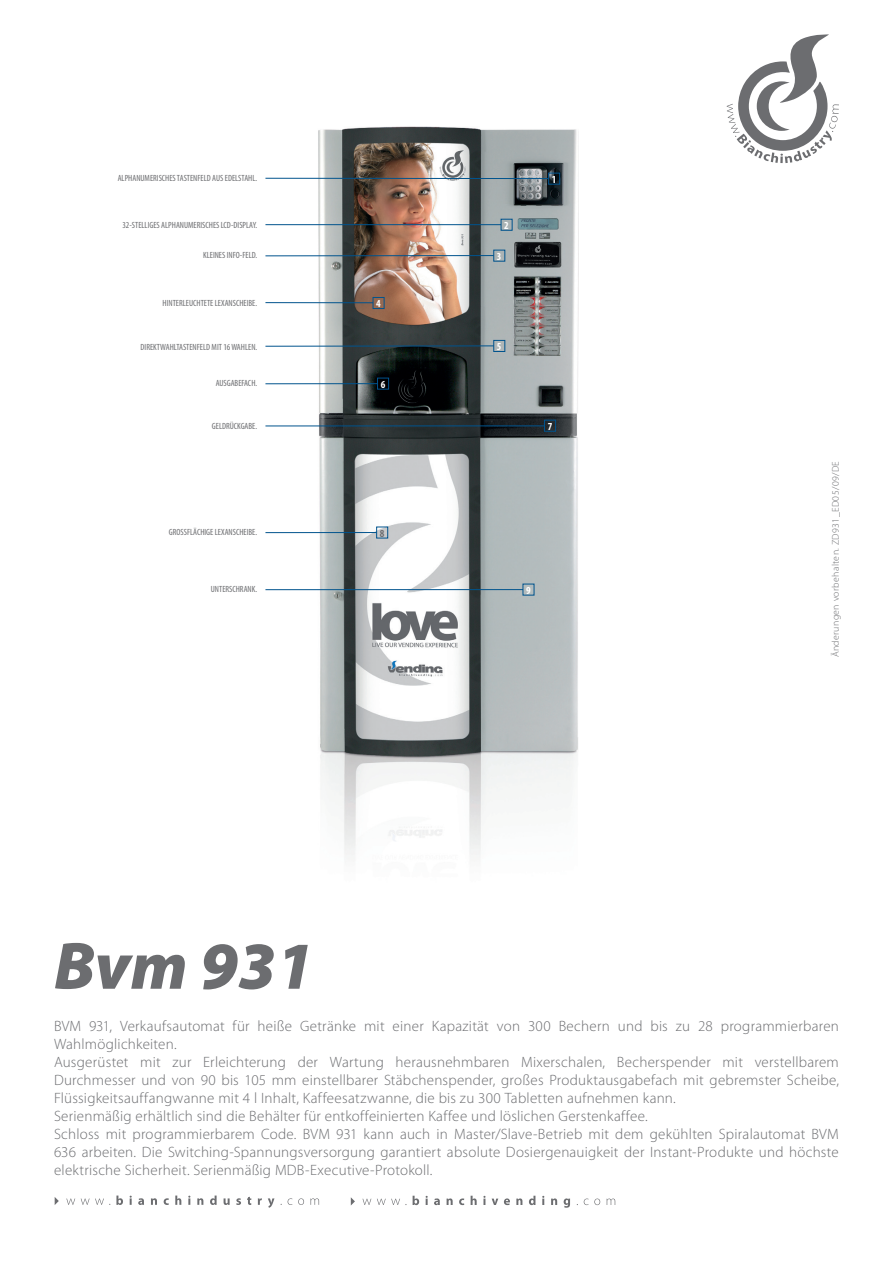
<style>
.page{position:relative;width:893px;height:1263px;background:#fff}
.page>*{position:absolute;margin:0;border:0;box-sizing:border-box;transform-origin:0 0}
.t1{font:italic 900 67.5px "Myriad Pro";color:#6c6d70}
.t2{font:300 15px/18px "Myriad Pro";letter-spacing:.015em;color:#6c6d70}
.t3{font:700 condensed 10.8px "Myriad Pro";color:#fff}
.t4{font:700 condensed 10.8px "Myriad Pro";color:#6c6d70}
.t5{font:300 9.75px "Myriad Pro";letter-spacing:.04em;color:#6c6d70}
.t6{font:condensed 9px "Myriad Pro";color:#6c6d70}
</style>
<div class="page">
<svg style="left:66px;top:1198px;width:9px;height:7px"></svg>
<svg style="left:81px;top:1198px;width:29px;height:7px"></svg>
<svg style="left:116px;top:1195px;width:7px;height:10px"></svg>
<svg style="left:130px;top:1196px;width:2px;height:9px"></svg>
<svg style="left:138px;top:1198px;width:6px;height:7px"></svg>
<svg style="left:151px;top:1198px;width:6px;height:7px"></svg>
<svg style="left:164px;top:1198px;width:5px;height:7px"></svg>
<svg style="left:175px;top:1195px;width:6px;height:10px"></svg>
<svg style="left:188px;top:1196px;width:2px;height:9px"></svg>
<svg style="left:197px;top:1198px;width:6px;height:7px"></svg>
<svg style="left:210px;top:1195px;width:7px;height:10px"></svg>
<svg style="left:224px;top:1198px;width:6px;height:7px"></svg>
<svg style="left:236px;top:1198px;width:5px;height:7px"></svg>
<svg style="left:247px;top:1197px;width:4px;height:8px"></svg>
<svg style="left:258px;top:1198px;width:4px;height:7px"></svg>
<svg style="left:268px;top:1198px;width:6px;height:10px"></svg>
<svg style="left:288px;top:1198px;width:4px;height:7px"></svg>
<svg style="left:298px;top:1198px;width:6px;height:7px"></svg>
<svg style="left:310px;top:1198px;width:9px;height:7px"></svg>
<svg style="left:55px;top:1197px;width:4px;height:8px"></svg>
<svg style="left:362px;top:1199px;width:9px;height:6px"></svg>
<svg style="left:377px;top:1199px;width:29px;height:6px"></svg>
<svg style="left:413px;top:1196px;width:6px;height:9px"></svg>
<svg style="left:426px;top:1196px;width:2px;height:9px"></svg>
<svg style="left:434px;top:1198px;width:6px;height:7px"></svg>
<svg style="left:447px;top:1198px;width:6px;height:7px"></svg>
<svg style="left:459px;top:1198px;width:5px;height:7px"></svg>
<svg style="left:471px;top:1196px;width:6px;height:9px"></svg>
<svg style="left:483px;top:1196px;width:3px;height:9px"></svg>
<svg style="left:492px;top:1198px;width:6px;height:7px"></svg>
<svg style="left:504px;top:1198px;width:6px;height:7px"></svg>
<svg style="left:516px;top:1198px;width:6px;height:7px"></svg>
<svg style="left:529px;top:1196px;width:6px;height:9px"></svg>
<svg style="left:542px;top:1196px;width:2px;height:9px"></svg>
<svg style="left:551px;top:1198px;width:6px;height:7px"></svg>
<svg style="left:564px;top:1198px;width:6px;height:10px"></svg>
<svg style="left:584px;top:1198px;width:16px;height:7px"></svg>
<svg style="left:607px;top:1198px;width:8px;height:7px"></svg>
<svg style="left:351px;top:1197px;width:4px;height:8px"></svg>
<svg style="left:727px;top:34px;width:112px;height:129px"></svg>
<img style="left:317px;top:126px;width:262px;height:731px">
<div style="left:377px;top:378px;width:12px;height:11px;border:1px solid #00538d"></div>
<div style="left:376px;top:527px;width:12px;height:11px;border:1px solid #00538d"></div>
<hr style="left:265px;top:532px;width:112px;height:1px;background:#00538d">
<div style="left:373px;top:297px;width:11px;height:12px;border:1px solid #00538d"></div>
<hr style="left:265px;top:383px;width:112px;height:1px;background:#00538d">
<div style="left:544px;top:420px;width:12px;height:11px;border:1px solid #00538d"></div>
<hr style="left:265px;top:426px;width:279px;height:1px;background:#00538d">
<hr style="left:265px;top:302px;width:108px;height:1px;background:#00538d">
<div style="left:493px;top:250px;width:12px;height:11px;border:1px solid #00538d"></div>
<hr style="left:265px;top:255px;width:229px;height:1px;background:#00538d">
<div style="left:548px;top:173px;width:12px;height:11px;border:1px solid #00538d"></div>
<hr style="left:265px;top:178px;width:284px;height:1px;background:#00538d">
<div style="left:501px;top:219px;width:11px;height:11px;border:1px solid #00538d"></div>
<hr style="left:265px;top:224px;width:236px;height:1px;background:#00538d">
<div style="left:493px;top:340px;width:12px;height:12px;border:1px solid #00538d"></div>
<hr style="left:265px;top:346px;width:229px;height:1px;background:#00538d">
<hr style="left:265px;top:589px;width:258px;height:1px;background:#00538d">
<p class="t6" style="left:118px;top:172px;width:141px">ALPHANUMERISCHES TASTENFELD AUS EDELSTAHL.</p>
<p class="t6" style="left:122px;top:220px;width:136px">32-STELLIGES ALPHANUMERISCHES LCD-DISPLAY.</p>
<p class="t3" style="left:504px;top:218px;width:6px">2</p>
<p class="t6" style="left:203px;top:250px;width:56px">KLEINES INFO-FELD.</p>
<p class="t3" style="left:497px;top:249px;width:6px">3</p>
<p class="t6" style="left:163px;top:298px;width:96px">HINTERLEUCHTETE LEXANSCHEIBE.</p>
<p class="t3" style="left:376px;top:297px;width:6px">4</p>
<p class="t6" style="left:141px;top:341px;width:118px">DIREKTWAHLTASTENFELD MIT 16 WAHLEN.</p>
<p class="t6" style="left:216px;top:378px;width:43px">AUSGABEFACH.</p>
<p class="t6" style="left:212px;top:420px;width:47px">GELDRÜCKGABE.</p>
<p class="t3" style="left:381px;top:377px;width:6px">6</p>
<p class="t3" style="left:497px;top:340px;width:6px">5</p>
<p class="t3" style="left:552px;top:172px;width:6px">1</p>
<p class="t3" style="left:548px;top:419px;width:6px">7</p>
<p class="t6" style="left:169px;top:527px;width:90px">GROSSFLÄCHIGE LEXANSCHEIBE.</p>
<p class="t4" style="left:380px;top:526px;width:6px">8</p>
<p class="t6" style="left:211px;top:584px;width:48px">UNTERSCHRANK.</p>
<p class="t3" style="left:526px;top:583px;width:6px">9</p>
<h1 class="t1" style="left:54px;top:928px;width:261px">Bvm 931</h1>
<p class="t5" style="left:830px;top:657px;width:198px;rotate:-90deg">Änderungen vorbehalten. ZD931_ED05/09/DE</p>
<p class="t2" style="left:54px;top:1017px;width:786px">BVM 931, Verkaufsautomat für heiße Getränke mit einer Kapazität von 300 Bechern und bis zu 28 programmierbaren Wahlmöglichkeiten.<br>Ausgerüstet mit zur Erleichterung der Wartung herausnehmbaren Mixerschalen, Becherspender mit verstellbarem Durchmesser und von 90 bis 105 mm einstellbarer Stäbchenspender, großes Produktausgabefach mit gebremster Scheibe, Flüssigkeitsauffangwanne mit 4 l Inhalt, Kaffeesatzwanne, die bis zu 300 Tabletten aufnehmen kann.<br>Serienmäßig erhältlich sind die Behälter für entkoffeinierten Kaffee und löslichen Gerstenkaffee.<br>Schloss mit programmierbarem Code. BVM 931 kann auch in Master/Slave-Betrieb mit dem gekühlten Spiralautomat BVM 636 arbeiten. Die Switching-Spannungsversorgung garantiert absolute Dosiergenauigkeit der Instant-Produkte und höchste elektrische Sicherheit. Serienmäßig MDB-Executive-Protokoll.</p>
</div>
